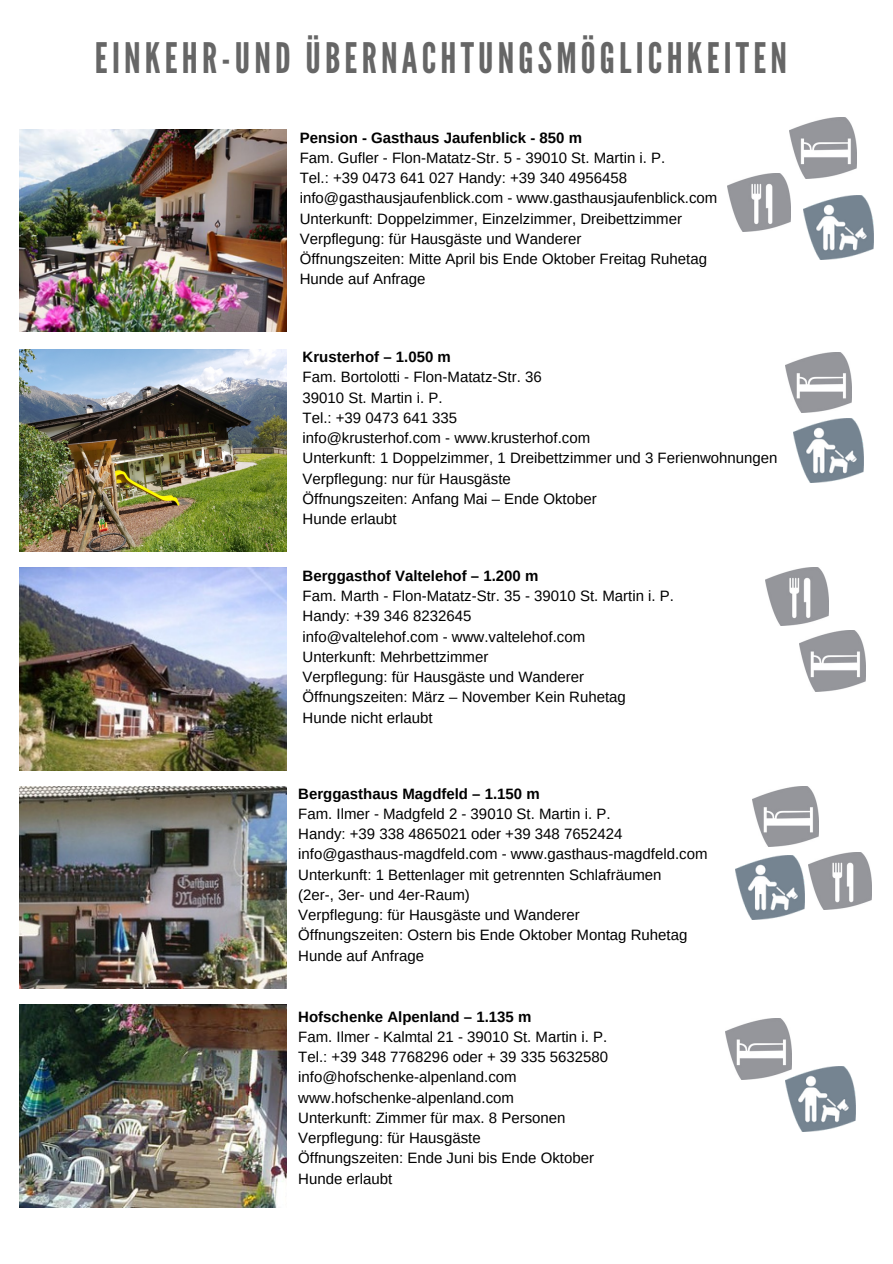
<style>
.page{position:relative;width:893px;height:1264px;background:#fff}
.page>*{position:absolute;margin:0;border:0;box-sizing:border-box;transform-origin:0 0}
.t1{font:42px "League Gothic";letter-spacing:.1em;color:#666}
.t2{font:15px "Arimo";color:#000}
.t3{font:700 15px "Arimo";color:#000}
</style>
<div class="page">
<img style="left:20px;top:349px;width:266px;height:202px">
<img style="left:20px;top:567px;width:266px;height:203px">
<img style="left:20px;top:786px;width:266px;height:202px">
<img style="left:765px;top:567px;width:63px;height:58px">
<img style="left:799px;top:630px;width:66px;height:61px">
<img style="left:785px;top:352px;width:66px;height:61px">
<img style="left:808px;top:852px;width:63px;height:57px">
<img style="left:752px;top:786px;width:66px;height:60px">
<img style="left:20px;top:1004px;width:266px;height:202px">
<img style="left:725px;top:1018px;width:66px;height:61px">
<img style="left:793px;top:418px;width:70px;height:65px">
<img style="left:735px;top:855px;width:69px;height:64px">
<img style="left:785px;top:1066px;width:70px;height:65px">
<img style="left:20px;top:129px;width:266px;height:202px">
<img style="left:789px;top:118px;width:67px;height:60px">
<img style="left:727px;top:174px;width:63px;height:57px">
<img style="left:803px;top:196px;width:70px;height:64px">
<p class="t1" style="left:95px;top:34px;width:693px">EINKEHR-UND ÜBERNACHTUNGSMÖGLICHKEITEN</p>
<p class="t3" style="left:299px;top:129px;width:284px">Pension - Gasthaus Jaufenblick - 850 m</p>
<p class="t2" style="left:299px;top:149px;width:367px">Fam. Gufler - Flon-Matatz-Str. 5 - 39010 St. Martin i. P.</p>
<p class="t2" style="left:299px;top:169px;width:329px">Tel.: +39 0473 641 027 Handy: +39 340 4956458</p>
<p class="t2" style="left:299px;top:190px;width:419px">info@gasthausjaufenblick.com - www.gasthausjaufenblick.com</p>
<p class="t2" style="left:299px;top:210px;width:384px">Unterkunft: Doppelzimmer, Einzelzimmer, Dreibettzimmer</p>
<p class="t2" style="left:299px;top:230px;width:283px">Verpflegung: für Hausgäste und Wanderer</p>
<p class="t2" style="left:299px;top:250px;width:409px">Öffnungszeiten: Mitte April bis Ende Oktober Freitag Ruhetag</p>
<p class="t2" style="left:299px;top:271px;width:127px">Hunde auf Anfrage</p>
<p class="t3" style="left:302px;top:348px;width:150px">Krusterhof – 1.050 m</p>
<p class="t2" style="left:302px;top:369px;width:240px">Fam. Bortolotti - Flon-Matatz-Str. 36</p>
<p class="t2" style="left:302px;top:389px;width:141px">39010 St. Martin i. P.</p>
<p class="t2" style="left:302px;top:409px;width:156px">Tel.: +39 0473 641 335</p>
<p class="t2" style="left:302px;top:429px;width:289px">info@krusterhof.com - www.krusterhof.com</p>
<p class="t2" style="left:302px;top:450px;width:476px">Unterkunft: 1 Doppelzimmer, 1 Dreibettzimmer und 3 Ferienwohnungen</p>
<p class="t2" style="left:302px;top:470px;width:210px">Verpflegung: nur für Hausgäste</p>
<p class="t2" style="left:302px;top:490px;width:295px">Öffnungszeiten: Anfang Mai – Ende Oktober</p>
<p class="t2" style="left:302px;top:510px;width:96px">Hunde erlaubt</p>
<p class="t3" style="left:302px;top:567px;width:237px">Berggasthof Valtelehof – 1.200 m</p>
<p class="t2" style="left:302px;top:587px;width:373px">Fam. Marth - Flon-Matatz-Str. 35 - 39010 St. Martin i. P.</p>
<p class="t2" style="left:302px;top:607px;width:170px">Handy: +39 346 8232645</p>
<p class="t2" style="left:302px;top:628px;width:284px">info@valtelehof.com - www.valtelehof.com</p>
<p class="t2" style="left:302px;top:648px;width:187px">Unterkunft: Mehrbettzimmer</p>
<p class="t2" style="left:302px;top:668px;width:283px">Verpflegung: für Hausgäste und Wanderer</p>
<p class="t2" style="left:302px;top:688px;width:325px">Öffnungszeiten: März – November Kein Ruhetag</p>
<p class="t2" style="left:302px;top:709px;width:131px">Hunde nicht erlaubt</p>
<p class="t3" style="left:298px;top:785px;width:243px">Berggasthaus Magdfeld – 1.150 m</p>
<p class="t2" style="left:298px;top:805px;width:314px">Fam. Ilmer - Madgfeld 2 - 39010 St. Martin i. P.</p>
<p class="t2" style="left:298px;top:825px;width:326px">Handy: +39 338 4865021 oder +39 348 7652424</p>
<p class="t2" style="left:298px;top:845px;width:411px">info@gasthaus-magdfeld.com - www.gasthaus-magdfeld.com</p>
<p class="t2" style="left:298px;top:866px;width:365px">Unterkunft: 1 Bettenlager mit getrennten Schlafräumen</p>
<p class="t2" style="left:298px;top:886px;width:173px">(2er-, 3er- und 4er-Raum)</p>
<p class="t2" style="left:298px;top:906px;width:283px">Verpflegung: für Hausgäste und Wanderer</p>
<p class="t2" style="left:298px;top:926px;width:390px">Öffnungszeiten: Ostern bis Ende Oktober Montag Ruhetag</p>
<p class="t2" style="left:298px;top:946px;width:127px">Hunde auf Anfrage</p>
<p class="t3" style="left:298px;top:1008px;width:235px">Hofschenke Alpenland – 1.135 m</p>
<p class="t2" style="left:298px;top:1028px;width:310px">Fam. Ilmer - Kalmtal 21 - 39010 St. Martin i. P.</p>
<p class="t2" style="left:298px;top:1048px;width:311px">Tel.: +39 348 7768296 oder + 39 335 5632580</p>
<p class="t2" style="left:298px;top:1068px;width:220px">info@hofschenke-alpenland.com</p>
<p class="t2" style="left:298px;top:1088px;width:217px">www.hofschenke-alpenland.com</p>
<p class="t2" style="left:298px;top:1109px;width:269px">Unterkunft: Zimmer für max. 8 Personen</p>
<p class="t2" style="left:298px;top:1129px;width:184px">Verpflegung: für Hausgäste</p>
<p class="t2" style="left:298px;top:1149px;width:297px">Öffnungszeiten: Ende Juni bis Ende Oktober</p>
<p class="t2" style="left:298px;top:1169px;width:96px">Hunde erlaubt</p>
</div>
